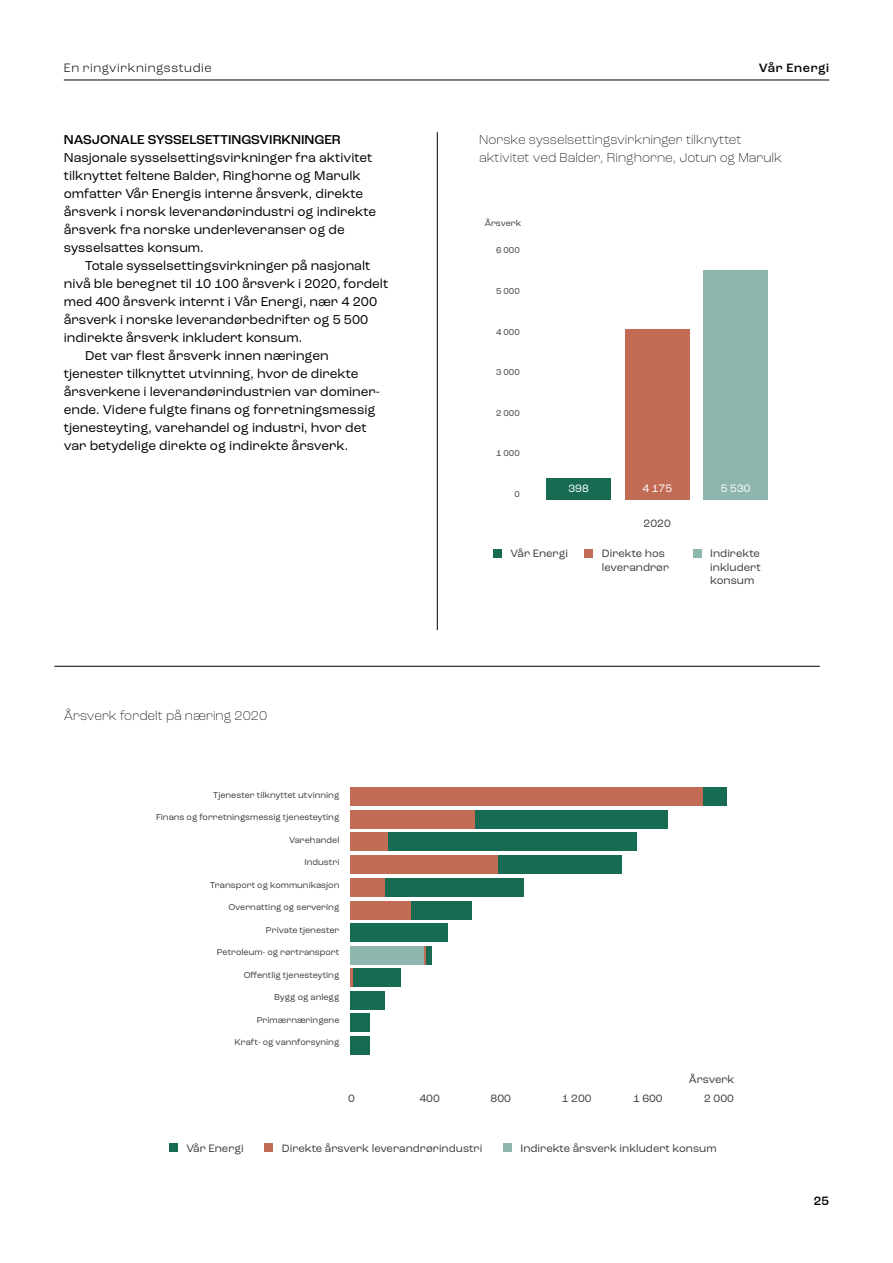
<style>
.page{position:relative;width:893px;height:1263px;background:#fff}
.page>*{position:absolute;margin:0;border:0;box-sizing:border-box;transform-origin:0 0}
.t1{font:13.5px/18px "Roc Grotesk";color:#000}
.t2{font:200 13.5px/18px "Roc Grotesk";color:#000}
.t3{font:500 13.5px "Roc Grotesk";color:#000}
.t4{font:300 12.75px "Roc Grotesk";letter-spacing:.045em;color:#000}
.t5{font:500 12.75px "Roc Grotesk";letter-spacing:.045em;color:#000}
.t6{font:11.25px/13.5px "Roc Grotesk";color:#3c3c3b}
.t7{font:11.25px "Roc Grotesk";color:#fff}
.t8{font:9px "Roc Grotesk";color:#3c3c3b}
</style>
<div class="page">
<hr style="left:64px;top:80px;width:765px;height:1px;background:#000">
<hr style="left:437px;top:132px;width:1px;height:498px;background:#000">
<hr style="left:54px;top:666px;width:766px;height:1px;background:#000">
<div style="left:547px;top:478px;width:64px;height:21px;background:#166b52"></div>
<div style="left:625px;top:329px;width:64px;height:170px;background:#c26c56"></div>
<div style="left:704px;top:270px;width:64px;height:229px;background:#8db6ae"></div>
<div style="left:493px;top:549px;width:9px;height:8px;background:#166b52"></div>
<div style="left:585px;top:549px;width:8px;height:8px;background:#c26c56"></div>
<div style="left:693px;top:549px;width:8px;height:8px;background:#8db6ae"></div>
<div style="left:350px;top:1036px;width:19px;height:18px;background:#166b52"></div>
<div style="left:350px;top:991px;width:35px;height:18px;background:#166b52"></div>
<div style="left:350px;top:968px;width:51px;height:19px;background:#166b52"></div>
<hr style="left:350px;top:968px;width:3px;height:19px;background:#c26c56">
<div style="left:350px;top:946px;width:81px;height:18px;background:#166b52"></div>
<div style="left:350px;top:946px;width:74px;height:18px;background:#8db6ae"></div>
<div style="left:350px;top:923px;width:98px;height:19px;background:#166b52"></div>
<div style="left:350px;top:901px;width:122px;height:18px;background:#166b52"></div>
<div style="left:350px;top:901px;width:61px;height:18px;background:#c26c56"></div>
<svg style="left:424px;top:946px;width:2px;height:18px"></svg>
<div style="left:350px;top:878px;width:174px;height:18px;background:#166b52"></div>
<div style="left:350px;top:878px;width:35px;height:18px;background:#c26c56"></div>
<div style="left:350px;top:855px;width:271px;height:19px;background:#166b52"></div>
<div style="left:350px;top:855px;width:147px;height:18px;background:#c26c56"></div>
<div style="left:350px;top:832px;width:287px;height:19px;background:#166b52"></div>
<div style="left:350px;top:832px;width:38px;height:19px;background:#c26c56"></div>
<div style="left:350px;top:810px;width:318px;height:18px;background:#166b52"></div>
<div style="left:350px;top:810px;width:125px;height:18px;background:#c26c56"></div>
<div style="left:350px;top:787px;width:377px;height:19px;background:#166b52"></div>
<div style="left:350px;top:787px;width:353px;height:19px;background:#c26c56"></div>
<div style="left:350px;top:1014px;width:19px;height:18px;background:#166b52"></div>
<div style="left:169px;top:1144px;width:8px;height:8px;background:#166b52"></div>
<div style="left:265px;top:1144px;width:8px;height:8px;background:#c26c56"></div>
<div style="left:503px;top:1144px;width:8px;height:8px;background:#8db6ae"></div>
<p class="t4" style="left:64px;top:60px;width:149px">En ringvirkningsstudie</p>
<p class="t5" style="left:759px;top:60px;width:72px">Vår Energi</p>
<p class="t3" style="left:64px;top:131px;width:278px">NASJONALE SYSSELSETTINGSVIRKNINGER</p>
<p class="t1" style="left:64px;top:149px;width:314px">Nasjonale sysselsettingsvirkninger fra aktivitet tilknyttet feltene Balder, Ringhorne og Marulk omfatter Vår Energis interne årsverk, direkte årsverk i norsk leverandørindustri og indirekte årsverk fra norske underleveranser og de sysselsattes konsum.</p>
<p class="t1" style="left:85px;top:257px;width:287px">Totale sysselsettingsvirkninger på nasjonalt</p>
<p class="t1" style="left:64px;top:275px;width:326px">nivå ble beregnet til 10 100 årsverk i 2020, fordelt</p>
<p class="t1" style="left:64px;top:293px;width:315px">med 400 årsverk internt i Vår Energi, nær 4 200</p>
<p class="t1" style="left:64px;top:311px;width:306px">årsverk i norske leverandørbedrifter og 5 500</p>
<p class="t1" style="left:64px;top:329px;width:240px">indirekte årsverk inkludert konsum.</p>
<p class="t1" style="left:85px;top:347px;width:245px">Det var flest årsverk innen næringen</p>
<p class="t1" style="left:64px;top:365px;width:296px">tjenester tilknyttet utvinning, hvor de direkte</p>
<p class="t1" style="left:64px;top:383px;width:318px">årsverkene i leverandørindustrien var dominer-</p>
<p class="t1" style="left:64px;top:400px;width:313px">ende. Videre fulgte finans og forretningsmessig</p>
<p class="t1" style="left:64px;top:418px;width:304px">tjenesteyting, varehandel og industri, hvor det</p>
<p class="t1" style="left:64px;top:436px;width:286px">var betydelige direkte og indirekte årsverk.</p>
<p class="t2" style="left:64px;top:706px;width:205px">Årsverk fordelt på næring 2020</p>
<p class="t8" style="left:213px;top:789px;width:128px">Tjenester tilknyttet utvinning</p>
<p class="t8" style="left:156px;top:812px;width:185px">Finans og forretningsmessig tjenesteyting</p>
<p class="t8" style="left:289px;top:834px;width:52px">Varehandel</p>
<p class="t8" style="left:305px;top:857px;width:36px">Industri</p>
<p class="t8" style="left:210px;top:879px;width:131px">Transport og kommunikasjon</p>
<p class="t8" style="left:228px;top:902px;width:113px">Overnatting og servering</p>
<p class="t8" style="left:266px;top:924px;width:75px">Private tjenester</p>
<p class="t8" style="left:217px;top:947px;width:124px">Petroleum- og rørtransport</p>
<p class="t8" style="left:244px;top:969px;width:97px">O-entlig tjenesteyting</p>
<p class="t8" style="left:274px;top:992px;width:67px">Bygg og anlegg</p>
<p class="t8" style="left:257px;top:1014px;width:84px">Primærnæringene</p>
<p class="t8" style="left:234px;top:1037px;width:107px">Kraft- og vannforsyning</p>
<p class="t2" style="left:479px;top:130px;width:304px">Norske sysselsettingsvirkninger tilknyttet aktivitet ved Balder, Ringhorne, Jotun og Marulk</p>
<p class="t8" style="left:485px;top:218px;width:38px">Årsverk</p>
<p class="t8" style="left:496px;top:245px;width:25px">6 000</p>
<p class="t8" style="left:496px;top:286px;width:25px">5 000</p>
<p class="t8" style="left:496px;top:326px;width:25px">4 000</p>
<p class="t8" style="left:496px;top:367px;width:25px">3 000</p>
<p class="t8" style="left:496px;top:407px;width:25px">2 000</p>
<p class="t8" style="left:496px;top:448px;width:25px">1 000</p>
<p class="t8" style="left:514px;top:488px;width:7px">0</p>
<p class="t7" style="left:568px;top:481px;width:22px">398</p>
<p class="t7" style="left:642px;top:481px;width:31px">4 175</p>
<p class="t7" style="left:721px;top:481px;width:31px">5 530</p>
<p class="t6" style="left:644px;top:516px;width:29px">2020</p>
<p class="t6" style="left:511px;top:547px;width:59px">Vår Energi</p>
<p class="t6" style="left:602px;top:547px;width:69px">Direkte hos leverandrør</p>
<p class="t6" style="left:710px;top:547px;width:52px;text-align:justify">Indirekte inkludert konsum</p>
<p class="t6" style="left:689px;top:1072px;width:47px">Årsverk</p>
<p class="t6" style="left:348px;top:1091px;width:8px">0</p>
<p class="t6" style="left:419px;top:1091px;width:22px">400</p>
<p class="t6" style="left:491px;top:1091px;width:22px">800</p>
<p class="t6" style="left:562px;top:1091px;width:31px">1 200</p>
<p class="t6" style="left:633px;top:1091px;width:31px">1 600</p>
<p class="t6" style="left:704px;top:1091px;width:31px">2 000</p>
<p class="t6" style="left:186px;top:1141px;width:59px">Vår Energi</p>
<p class="t6" style="left:282px;top:1141px;width:202px">Direkte årsverk leverandrørindustri</p>
<p class="t6" style="left:520px;top:1141px;width:198px">Indirekte årsverk inkludert konsum</p>
<p class="t5" style="left:814px;top:1193px;width:17px">25</p>
</div>
